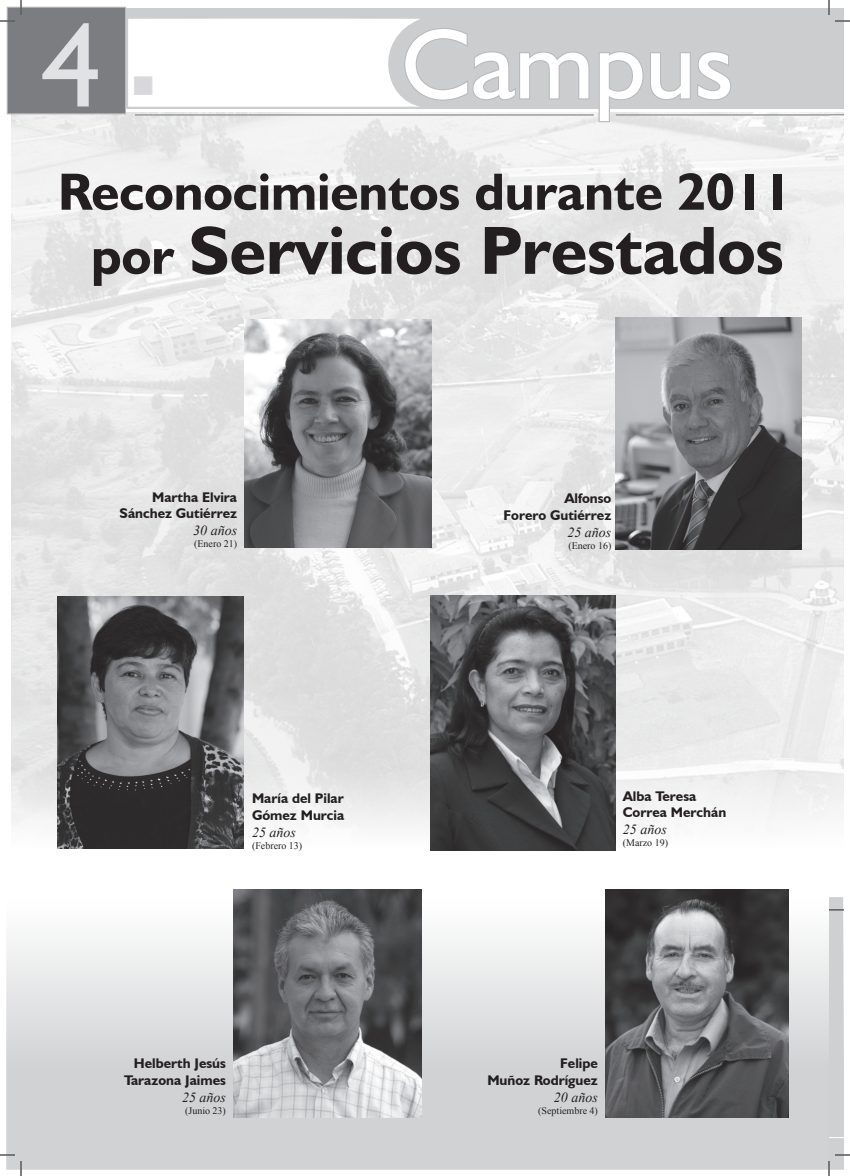
<style>
.page{position:relative;width:850px;height:1176px;background:#fff}
.page>*{position:absolute;margin:0;border:0;box-sizing:border-box;transform-origin:0 0}
.t1{font:120px "Humanist 521 BT";color:#e1e2e4}
.t2{font:100px "Humanist 521 BT";color:#fff}
.t3{font:700 68.5px "Humanist 521 BT";color:#231f20}
.t4{font:700 52.7px "Humanist 521 BT";color:#231f20}
.t5{font:700 14px/16.8px "Humanist 521 BT";color:#231f20;text-align:right}
.t6{font:italic 14px "Times New Roman";color:#231f20}
.t7{font:10px "Times New Roman";color:#231f20}
.s1{font-size:53.3px}
</style>
<div class="page">
<img style="left:12px;top:112px;width:831px;height:785px">
<svg style="left:7px;top:897px;width:821px;height:272px;fill:#d5d6d7"></svg>
<div style="left:32px;top:8px;width:811px;height:101px;background:#cccdcf"></div>
<div style="left:7px;top:7px;width:118px;height:107px;background:#7b7d80"></div>
<div style="left:7px;top:7px;width:119px;height:107px;border:1px solid #b8b9bc"></div>
<svg style="left:128px;top:18px;width:461px;height:89px"></svg>
<svg style="left:598px;top:51px;width:134px;height:72px"></svg>
<hr style="left:135px;top:114px;width:459px;height:1px;background:#9b9ca0">
<hr style="left:616px;top:114px;width:214px;height:1px;background:#9b9ca0">
<svg style="left:830px;top:114px;width:13px;height:1px"></svg>
<div style="left:134px;top:76px;width:18px;height:19px;background:#d8d8da;border:1px solid #bcbdc0"></div>
<img style="left:616px;top:317px;width:185px;height:232px">
<img style="left:605px;top:889px;width:184px;height:229px">
<img style="left:234px;top:890px;width:188px;height:228px">
<img style="left:431px;top:596px;width:184px;height:254px">
<img style="left:58px;top:597px;width:185px;height:252px">
<img style="left:245px;top:319px;width:186px;height:228px">
<svg style="left:0;top:0;width:22px;height:22px"></svg>
<svg style="left:0;top:1154px;width:22px;height:22px"></svg>
<svg style="left:828px;top:0;width:22px;height:22px"></svg>
<svg style="left:828px;top:897px;width:22px;height:279px"></svg>
<h1 class="t1" style="left:42px;top:-8px;width:62px">24</h1>
<h2 class="t2" style="left:402px;top:3px;width:333px">Campus</h2>
<h3 class="t4" style="left:58px;top:159px;width:736px">Reconocimientos durante 2011</h3>
<h3 class="t3" style="left:91px;top:208px;width:694px"><span class="s1">por</span> Servicios Prestados</h3>
<p class="t5" style="left:120px;top:488px;width:119px">Martha Elvira<br>Sánchez Gutiérrez</p>
<p class="t6" style="left:193px;top:521px;width:45px">30 años</p>
<p class="t7" style="left:194px;top:537px;width:45px">(Enero 21)</p>
<p class="t5" style="left:252px;top:790px;width:94px;text-align:left">María del Pilar<br>Gómez Murcia</p>
<p class="t6" style="left:252px;top:822px;width:45px">25 años</p>
<p class="t7" style="left:252px;top:839px;width:52px">(Febrero 13)</p>
<p class="t5" style="left:124px;top:1055px;width:103px">Helberth Jesús<br>Tarazona Jaimes</p>
<p class="t6" style="left:182px;top:1087px;width:45px">25 años</p>
<p class="t7" style="left:185px;top:1104px;width:42px">(Junio 23)</p>
<p class="t5" style="left:504px;top:490px;width:109px">Alfonso<br>Forero Gutiérrez</p>
<p class="t6" style="left:567px;top:523px;width:45px">25 años</p>
<p class="t7" style="left:568px;top:539px;width:45px">(Enero 16)</p>
<p class="t5" style="left:623px;top:787px;width:105px;text-align:left">Alba Teresa<br>Correa Merchán</p>
<p class="t6" style="left:623px;top:820px;width:45px">25 años</p>
<p class="t7" style="left:623px;top:836px;width:47px">(Marzo 19)</p>
<p class="t5" style="left:487px;top:1055px;width:112px">Felipe<br>Muñoz Rodríguez</p>
<p class="t6" style="left:554px;top:1088px;width:45px">20 años</p>
<p class="t7" style="left:538px;top:1104px;width:61px">(Septiembre 4)</p>
</div>
